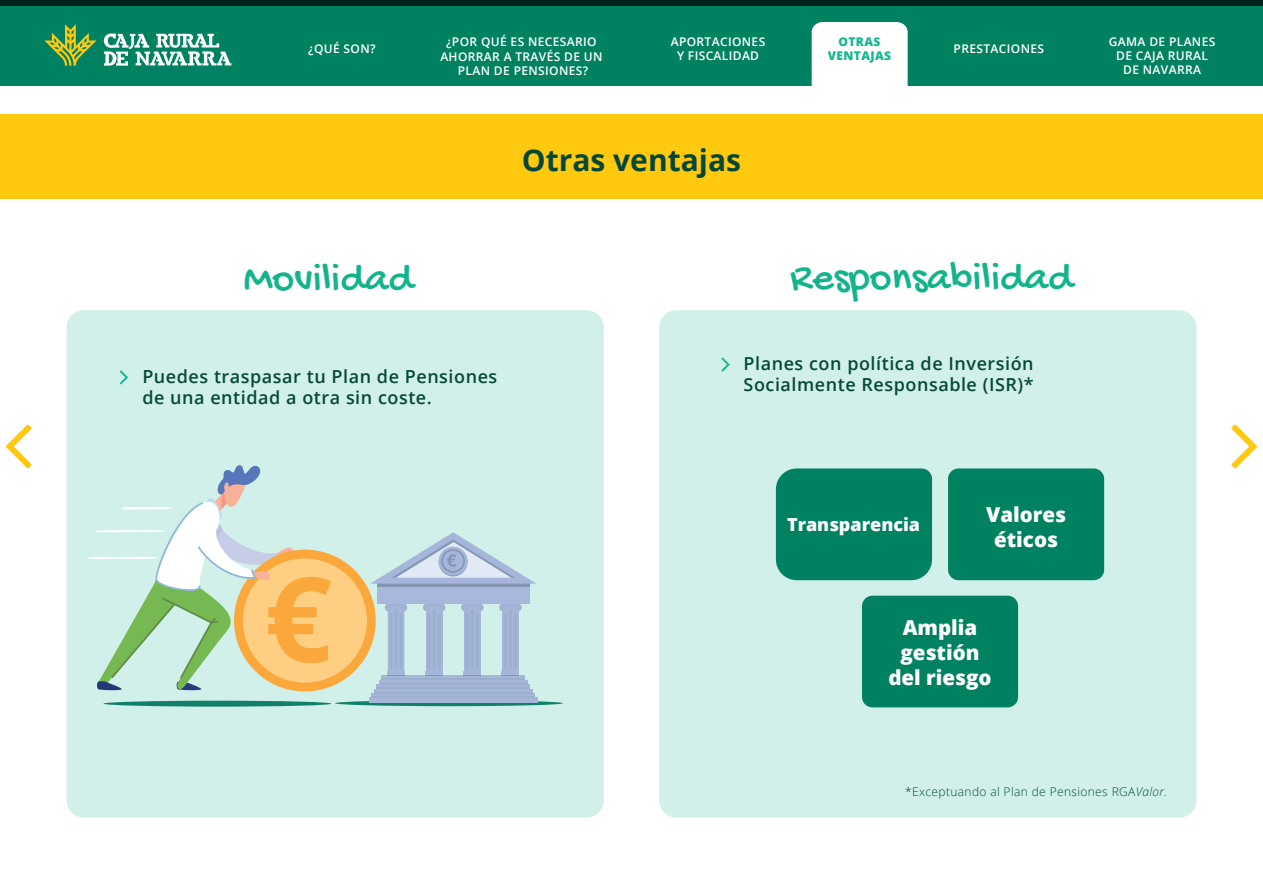
<style>
.page{position:relative;width:1263px;height:893px;background:#fff}
.page>*{position:absolute;margin:0;border:0;box-sizing:border-box;transform-origin:0 0}
.t1{font:700 118.5px "Open Sans";color:#faa73c}
.t2{font:42px "Gochi Hand";color:#13b48b}
.t3{font:700 30px "Open Sans";color:#054736}
.t4{font:800 20.55px/24.6px "Open Sans";color:#fff;text-align:center}
.t5{font:600 18px/21px "Open Sans";letter-spacing:.03em;color:#064938}
.t6{font:800 18px "Open Sans";color:#fff}
.t7{font:600 12px/14.4px "Open Sans";letter-spacing:.03em;color:#fff;text-align:center}
.t8{font:300 12px "Open Sans";letter-spacing:.03em;color:#064938}
.t9{font:800 12px/14.4px "Open Sans";letter-spacing:.03em;color:#10b791;text-align:center}
.s1{font-style:italic}
</style>
<div class="page">
<div style="left:0;top:0;width:1263px;height:86px;background:#008262"></div>
<div style="left:812px;top:22px;width:96px;height:64px;background:#fff"></div>
<div style="left:67px;top:310px;width:537px;height:507px;background:#d0f0e9;border-radius:17px"></div>
<div style="left:659px;top:310px;width:537px;height:507px;background:#d0f0e9;border-radius:17px"></div>
<div style="left:776px;top:468px;width:156px;height:112px;background:#008262"></div>
<div style="left:948px;top:468px;width:156px;height:112px;background:#008262;border-radius:11px"></div>
<div style="left:862px;top:596px;width:156px;height:111px;background:#008262;border-radius:11px"></div>
<svg style="left:120px;top:370px;width:8px;height:14px"></svg>
<svg style="left:721px;top:358px;width:9px;height:14px"></svg>
<div style="left:234px;top:550px;width:142px;height:141px;background:#faa73c;border-radius:50%"></div>
<div style="left:243px;top:558px;width:124px;height:125px;background:#fecf82;border-radius:50%"></div>
<div style="left:103px;top:701px;width:228px;height:6px;background:#128066;border-radius:50%"></div>
<svg style="left:87px;top:465px;width:210px;height:226px"></svg>
<div style="left:0;top:0;width:1263px;height:6px;background:#00231d"></div>
<div style="left:0;top:114px;width:1263px;height:84px;background:#fec90f"></div>
<svg style="left:1231px;top:425px;width:26px;height:43px"></svg>
<svg style="left:6px;top:425px;width:26px;height:43px"></svg>
<div style="left:335px;top:700px;width:228px;height:6px;background:#128066;border-radius:50%"></div>
<div style="left:382px;top:676px;width:143px;height:5px;background:#a1b2d3"></div>
<div style="left:379px;top:680px;width:148px;height:5px;background:#a6b5da"></div>
<div style="left:376px;top:684px;width:154px;height:6px;background:#a6b5da"></div>
<div style="left:374px;top:689px;width:158px;height:5px;background:#a6b5da"></div>
<div style="left:371px;top:693px;width:164px;height:6px;background:#a6b5da"></div>
<div style="left:369px;top:698px;width:169px;height:5px;background:#a6b5da"></div>
<hr style="left:382px;top:679px;width:143px;height:1px;background:#9cb0cc">
<hr style="left:379px;top:683px;width:148px;height:1px;background:#9cb0cc">
<hr style="left:376px;top:687px;width:154px;height:2px;background:#9cb0cc">
<hr style="left:374px;top:692px;width:158px;height:1px;background:#9cb0cc">
<hr style="left:371px;top:696px;width:164px;height:2px;background:#9cb0cc">
<div style="left:388px;top:604px;width:16px;height:69px;background:#a6b5da"></div>
<svg style="left:385px;top:603px;width:22px;height:8px"></svg>
<svg style="left:387px;top:671px;width:18px;height:5px"></svg>
<hr style="left:395px;top:609px;width:2px;height:60px;background:#9cb0cc">
<hr style="left:400px;top:613px;width:3px;height:56px;background:#9cb0cc">
<hr style="left:390px;top:613px;width:2px;height:56px;background:#9cb0cc">
<div style="left:426px;top:604px;width:16px;height:69px;background:#a6b5da"></div>
<svg style="left:423px;top:603px;width:22px;height:8px"></svg>
<svg style="left:425px;top:671px;width:18px;height:5px"></svg>
<hr style="left:433px;top:609px;width:3px;height:60px;background:#9cb0cc">
<hr style="left:438px;top:613px;width:3px;height:56px;background:#9cb0cc">
<hr style="left:428px;top:613px;width:2px;height:56px;background:#9cb0cc">
<div style="left:464px;top:604px;width:17px;height:69px;background:#a6b5da"></div>
<svg style="left:461px;top:603px;width:23px;height:8px"></svg>
<svg style="left:463px;top:671px;width:18px;height:5px"></svg>
<hr style="left:471px;top:609px;width:3px;height:60px;background:#9cb0cc">
<hr style="left:476px;top:613px;width:3px;height:56px;background:#9cb0cc">
<hr style="left:466px;top:613px;width:3px;height:56px;background:#9cb0cc">
<div style="left:502px;top:604px;width:17px;height:69px;background:#a6b5da"></div>
<svg style="left:499px;top:603px;width:23px;height:8px"></svg>
<svg style="left:501px;top:671px;width:18px;height:5px"></svg>
<hr style="left:509px;top:609px;width:3px;height:60px;background:#9cb0cc">
<hr style="left:514px;top:613px;width:3px;height:56px;background:#9cb0cc">
<hr style="left:504px;top:613px;width:3px;height:56px;background:#9cb0cc">
<div style="left:377px;top:581px;width:152px;height:22px;background:#a8b8dd"></div>
<div style="left:377px;top:581px;width:152px;height:6px;background:#8396b4"></div>
<svg style="left:370px;top:532px;width:166px;height:52px"></svg>
<svg style="left:104px;top:33px;width:127px;height:33px"></svg>
<svg style="left:44px;top:24px;width:53px;height:42px"></svg>
<p class="t7" style="left:308px;top:42px;width:69px">¿QUÉ SON?</p>
<p class="t7" style="left:440px;top:34px;width:164px">¿POR QUÉ ES NECESARIO<br>AHORRAR A TRAVÉS DE UN<br>PLAN DE PENSIONES?</p>
<p class="t9" style="left:828px;top:33px;width:65px">OTRAS<br>VENTAJAS</p>
<p class="t7" style="left:954px;top:41px;width:92px">PRESTACIONES</p>
<p class="t7" style="left:1109px;top:34px;width:108px">GAMA DE PLANES<br>DE CAJA RURAL<br>DE NAVARRA</p>
<p class="t7" style="left:671px;top:34px;width:96px">APORTACIONES<br>Y FISCALIDAD</p>
<h3 class="t3" style="left:522px;top:139px;width:221px">Otras ventajas</h3>
<h2 class="t2" style="left:243px;top:257px;width:171px">Movilidad</h2>
<h3 class="t5" style="left:142px;top:366px;width:356px">Puedes traspasar tu Plan de Pensiones de una entidad a otra sin coste.</h3>
<h2 class="t2" style="left:790px;top:255px;width:284px">Responsabilidad</h2>
<h3 class="t5" style="left:744px;top:353px;width:292px">Planes con política de Inversión<br>Socialmente Responsable (ISR)*</h3>
<h1 class="t1" style="left:264px;top:535px;width:69px">€</h1>
<h3 class="t6" style="left:787px;top:511px;width:135px">Transparencia</h3>
<h3 class="t4" style="left:986px;top:502px;width:82px">Valores éticos</h3>
<h3 class="t4" style="left:888px;top:615px;width:105px">Amplia gestión del riesgo</h3>
<p class="t8" style="left:905px;top:783px;width:263px">*Exceptuando al Plan de Pensiones RGA<span class="s1">Valor.</span></p>
</div>
